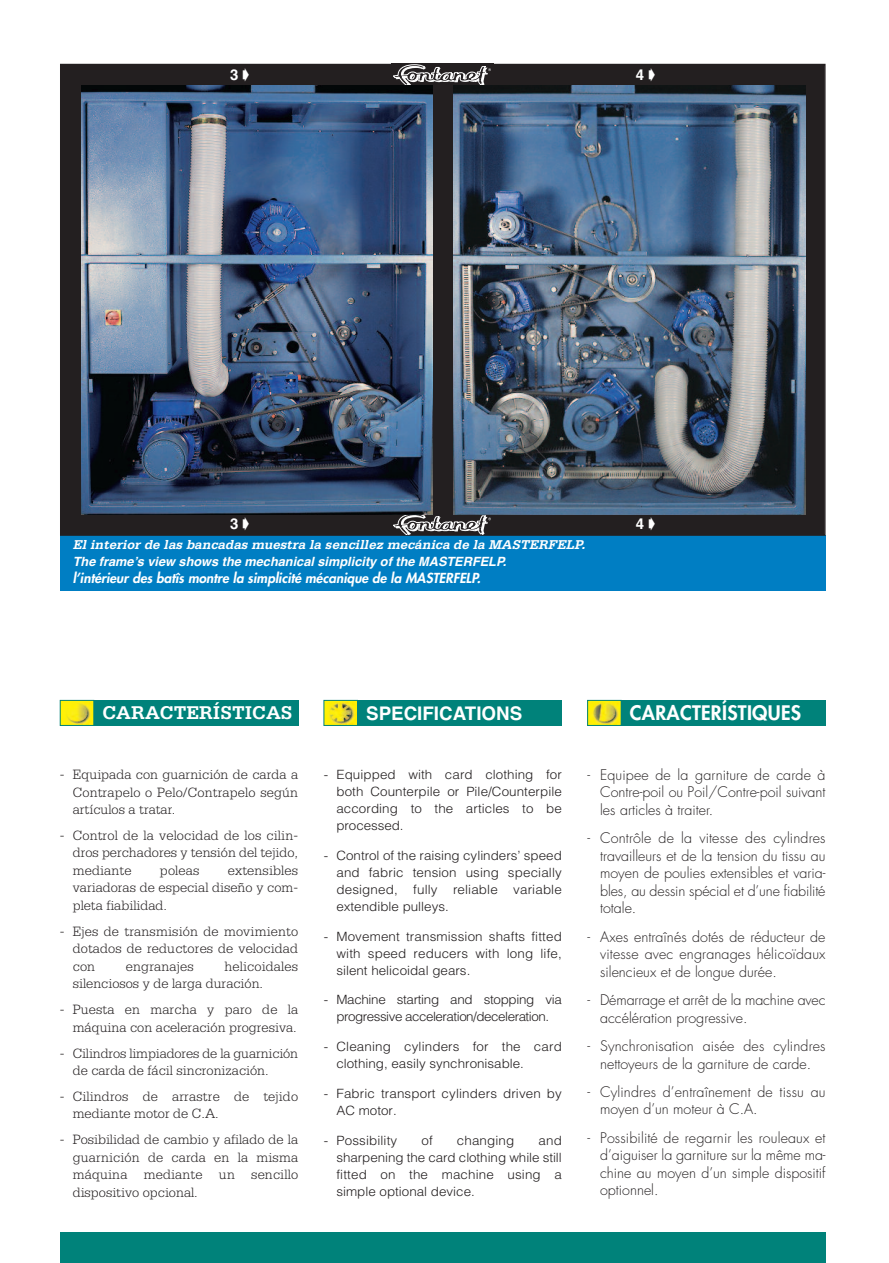
<style>
.page{position:relative;width:889px;height:1263px;background:#fff}
.page>*{position:absolute;margin:0;border:0;box-sizing:border-box;transform-origin:0 0}
.t1{font:800 19.5px "Futura";letter-spacing:.015em;color:#fff}
.t2{font:700 19.5px "Serifa";color:#fff}
.t3{font:700 18.75px "Helvetica";color:#fff}
.t4{font:700 15px "Helvetica";color:#fff}
.t5{font:300 14.25px/17.4px "Futura";color:#231f20;text-align:justify}
.t6{font:300 14.25px/17.4px "Serifa";color:#231f20;text-align:justify}
.t7{font:italic 700 13.5px "Serifa";color:#fff}
.t8{font:italic 800 13.5px "Futura";color:#fff}
.t9{font:300 12.75px/17px "Helvetica";letter-spacing:.005em;color:#231f20;text-align:justify;scale:1.05 1}
.t10{font:300 12.75px/17px "Helvetica";letter-spacing:-.035em;color:#231f20;text-align:center;scale:1.05 1}
.t11{font:italic 700 12.75px "Helvetica";color:#fff}
</style>
<div class="page">
<div style="left:60px;top:1233px;width:765px;height:30px;background:#00827a"></div>
<div style="left:94px;top:700px;width:204px;height:26px;background:#00827a"></div>
<img style="left:62px;top:702px;width:30px;height:22px">
<div style="left:60px;top:700px;width:34px;height:26px;border:1px solid #00827a"></div>
<div style="left:358px;top:700px;width:204px;height:26px;background:#00827a"></div>
<img style="left:326px;top:702px;width:30px;height:22px">
<div style="left:324px;top:700px;width:34px;height:26px;border:1px solid #00827a"></div>
<div style="left:621px;top:700px;width:204px;height:26px;background:#00827a"></div>
<img style="left:589px;top:702px;width:30px;height:22px">
<div style="left:587px;top:700px;width:34px;height:26px;border:1px solid #00827a"></div>
<div style="left:60px;top:536px;width:765px;height:55px;background:#007ec3"></div>
<div style="left:61px;top:65px;width:763px;height:469px;background:#231f20"></div>
<svg style="left:392px;top:64px;width:101px;height:21px"></svg>
<svg style="left:392px;top:514px;width:101px;height:21px"></svg>
<img style="left:81px;top:85px;width:351px;height:429px">
<img style="left:453px;top:85px;width:352px;height:429px">
<p class="t4" style="left:230px;top:66px;width:10px">3</p>
<p class="t4" style="left:636px;top:66px;width:10px">4</p>
<p class="t4" style="left:230px;top:515px;width:10px">3</p>
<p class="t4" style="left:636px;top:515px;width:10px">4</p>
<p class="t7" style="left:73px;top:540px;width:516px">El interior de las bancadas muestra la sencillez mecánica de la MASTERFELP.</p>
<p class="t11" style="left:73px;top:554px;width:435px">The frame’s view shows the mechanical simplicity of the MASTERFELP.</p>
<p class="t8" style="left:73px;top:572px;width:409px">l’intérieur des batîs montre la simplicité mécanique de la MASTERFELP.</p>
<h1 class="t2" style="left:103px;top:706px;width:192px">CARACTERÍSTICAS</h1>
<h2 class="t3" style="left:366px;top:702px;width:157px">SPECIFICATIONS</h2>
<h1 class="t1" style="left:630px;top:704px;width:173px">CARACTERÍSTIQUES</h1>
<p class="t6" style="left:73px;top:767px;width:227px;text-indent:-13px">- Equipada con guarnición de carda a Contrapelo o Pelo/Contrapelo según artículos a tratar.</p>
<p class="t6" style="left:73px;top:828px;width:227px;text-indent:-13px">- Control de la velocidad de los cilin&shy;dros perchadores y tensión del tejido, mediante</p>
<p class="t6" style="left:73px;top:863px;width:227px;text-indent:155px">extensibles variadoras de especial diseño y com&shy;pleta fiabilidad.</p>
<p class="t6" style="left:73px;top:923px;width:227px;text-indent:-13px">- Ejes de transmisión de movimiento dotados de reductores de velocidad con</p>
<p class="t6" style="left:160px;top:863px;width:41px">poleas</p>
<p class="t6" style="left:73px;top:958px;width:227px;text-indent:152px">helicoidales silenciosos y de larga duración.</p>
<p class="t6" style="left:60px;top:1002px;width:240px;text-align:right">- Puesta en marcha y paro de la máquina con aceleración progresiva.</p>
<p class="t6" style="left:73px;top:1045px;width:227px;text-indent:-13px">- Cilindros limpiadores de la guarnición de carda de fácil sincronización.</p>
<p class="t6" style="left:73px;top:1089px;width:227px;text-indent:-13px">- Cilindros de arrastre de tejido mediante motor de C.A.</p>
<p class="t6" style="left:73px;top:1132px;width:227px;text-indent:-13px">- Posibilidad de cambio y afilado de la guarnición de carda en la misma máquina mediante un sencillo dispositivo opcional.</p>
<p class="t6" style="left:126px;top:958px;width:69px">engranajes</p>
<p class="t9" style="left:336px;top:765px;width:216px;text-indent:-13px">- Equipped with card clothing for both Counterpile or Pile/Counterpile according to the articles to be processed.</p>
<p class="t9" style="left:336px;top:846px;width:216px;text-indent:-13px">- Control of the raising cylinders’ speed and fabric tension using specially designed, fully reliable variable extendible pulleys.</p>
<p class="t9" style="left:336px;top:927px;width:216px;text-indent:-13px">- Movement transmission shafts fitted with speed reducers with long life, silent helicoidal gears.</p>
<p class="t10" style="left:324px;top:990px;width:228px">- Machine starting and stopping via progressive acceleration/deceleration.</p>
<p class="t9" style="left:336px;top:1037px;width:216px;text-indent:-13px">- Cleaning cylinders for the card clothing, easily synchronisable.</p>
<p class="t9" style="left:336px;top:1084px;width:216px;text-indent:-13px">- Fabric transport cylinders driven by<br>AC motor.</p>
<p class="t9" style="left:324px;top:1131px;width:72px">- Possibility</p>
<p class="t9" style="left:421px;top:1131px;width:12px">of</p>
<p class="t9" style="left:457px;top:1131px;width:56px">changing</p>
<p class="t9" style="left:336px;top:1131px;width:216px;text-indent:202px">and sharpening the card clothing while still fitted on the machine using a simple optional device.</p>
<p class="t5" style="left:600px;top:767px;width:227px;text-indent:-13px">- Equipee de la garniture de carde à Contre-poil ou Poil/Contre-poil suivant les articles à traiter.</p>
<p class="t5" style="left:600px;top:830px;width:227px;text-indent:-13px">- Contrôle de la vitesse des cylindres travailleurs et de la tension du tissu au moyen de poulies extensibles et varia&shy;bles, au dessin spécial et d’une fiabilité totale.</p>
<p class="t5" style="left:600px;top:929px;width:227px;text-indent:-13px">- Axes entraînés dotés de réducteur de vitesse avec engranages hélicoïdaux silencieux et de longue durée.</p>
<p class="t5" style="left:600px;top:992px;width:227px;text-indent:-13px">- Démarrage et arrêt de la machine avec accélération progressive.</p>
<p class="t5" style="left:587px;top:1038px;width:240px;text-align:center">- Synchronisation aisée des cylindres nettoyeurs de la garniture de carde.</p>
<p class="t5" style="left:600px;top:1084px;width:227px;text-indent:-13px">- Cylindres d’entraînement de tissu au moyen d’un moteur à C.A.</p>
<p class="t5" style="left:600px;top:1130px;width:227px;text-indent:-13px">- Possibilité de regarnir les rouleaux et d’aiguiser la garniture sur la même ma&shy;chine au moyen d’un simple dispositif optionnel.</p>
</div>
